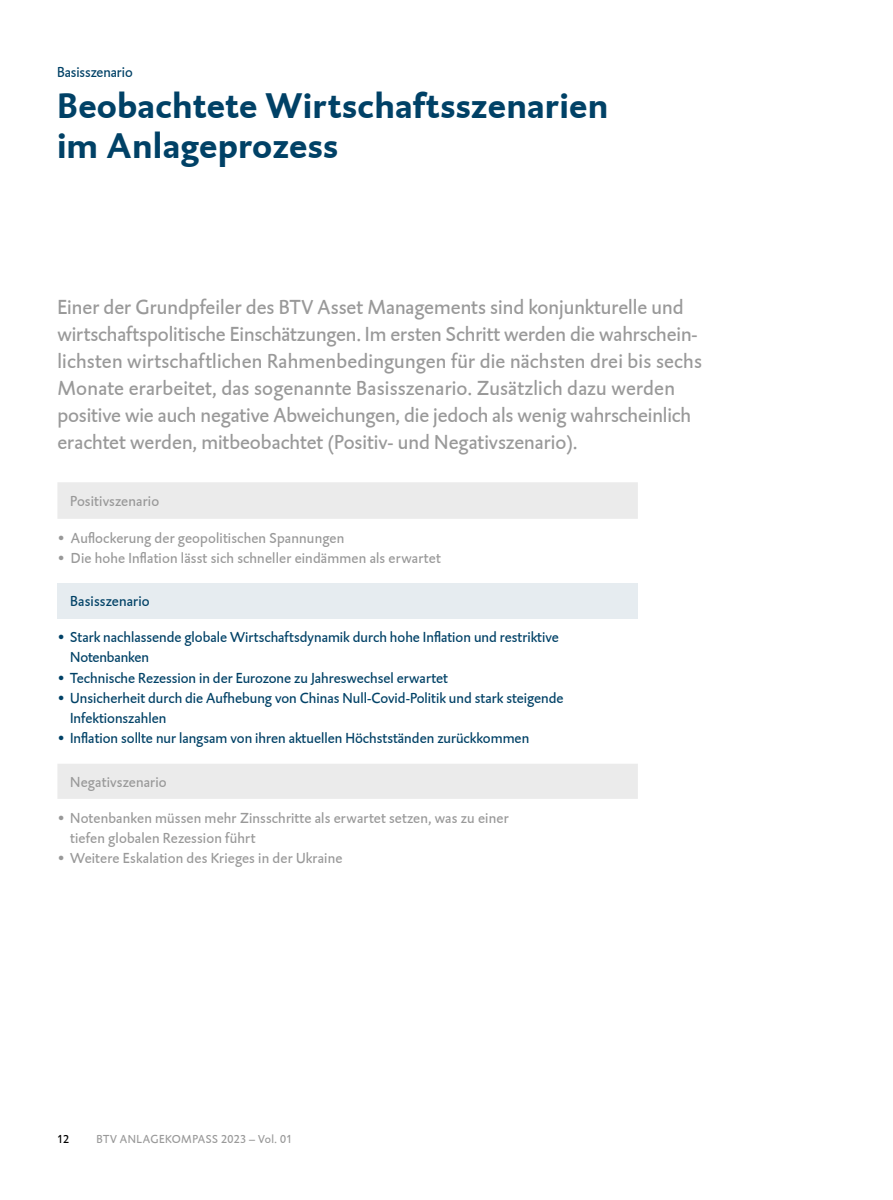
<style>
.page{position:relative;width:893px;height:1200px;background:#fff}
.page>*{position:absolute;margin:0;border:0;box-sizing:border-box;transform-origin:0 0}
.t1{font:700 36px/40.5px "DTL Caspari T";letter-spacing:.005em;color:#004166}
.t2{font:21px/27px "DTL Caspari T";color:#999}
.t3{font:15px/20.2px "DTL Caspari T";color:#004166}
.t4{font:15px/20.2px "DTL Caspari T";letter-spacing:.01em;color:#999}
.t5{font:12px "DTL Caspari T";letter-spacing:.03em;color:#999}
.t6{font:12px "DTL Caspari T";color:#000}
</style>
<div class="page">
<svg style="left:57px;top:482px;width:581px;height:316px"></svg>
<div style="left:57px;top:583px;width:581px;height:35px;background:#e6ecf0"></div>
<p class="t3" style="left:57px;top:62px;width:77px">Basisszenario</p>
<h1 class="t1" style="left:57px;top:84px;width:553px">Beobachtete Wirtschaftsszenarien im Anlageprozess</h1>
<p class="t2" style="left:57px;top:293px;width:646px">Einer der Grundpfeiler des BTV Asset Managements sind konjunkturelle und wirtschaftspolitische Einschätzungen. Im ersten Schritt werden die wahrschein&shy;lichsten wirtschaftlichen Rahmenbedingungen für die nächsten drei bis sechs Monate erarbeitet, das sogenannte Basisszenario. Zusätzlich dazu werden positive wie auch negative Abweichungen, die jedoch als wenig wahrscheinlich erachtet werden, mitbeobachtet (Positiv- und Negativszenario).</p>
<p class="t4" style="left:70px;top:490px;width:90px">Positivszenario</p>
<p class="t4" style="left:57px;top:527px;width:288px">• Auflockerung der geopolitischen Spannungen</p>
<p class="t4" style="left:57px;top:547px;width:385px">• Die hohe Inflation lässt sich schneller eindämmen als erwartet</p>
<p class="t3" style="left:70px;top:590px;width:81px">Basisszenario</p>
<p class="t3" style="left:70px;top:626px;width:490px;text-indent:-13px">• Stark nachlassende globale Wirtschaftsdynamik durch hohe Inflation und restriktive<br>Notenbanken</p>
<p class="t3" style="left:57px;top:667px;width:392px">• Technische Rezession in der Eurozone zu Jahreswechsel erwartet</p>
<p class="t3" style="left:70px;top:687px;width:495px;text-indent:-13px">• Unsicherheit durch die Aufhebung von Chinas Null-Covid-Politik und stark steigende<br>Infektionszahlen</p>
<p class="t3" style="left:57px;top:728px;width:473px">• Inflation sollte nur langsam von ihren aktuellen Höchstständen zurückkommen</p>
<p class="t4" style="left:70px;top:771px;width:98px">Negativszenario</p>
<p class="t4" style="left:70px;top:807px;width:440px;text-indent:-13px">• Notenbanken müssen mehr Zinsschritte als erwartet setzen, was zu einer tiefen globalen Rezession führt</p>
<p class="t4" style="left:57px;top:847px;width:287px">• Weitere Eskalation des Krieges in der Ukraine</p>
<p class="t6" style="left:57px;top:1130px;width:13px">12</p>
<p class="t5" style="left:96px;top:1130px;width:197px">BTV ANLAGEKOMPASS 2023 – Vol. 01</p>
</div>
